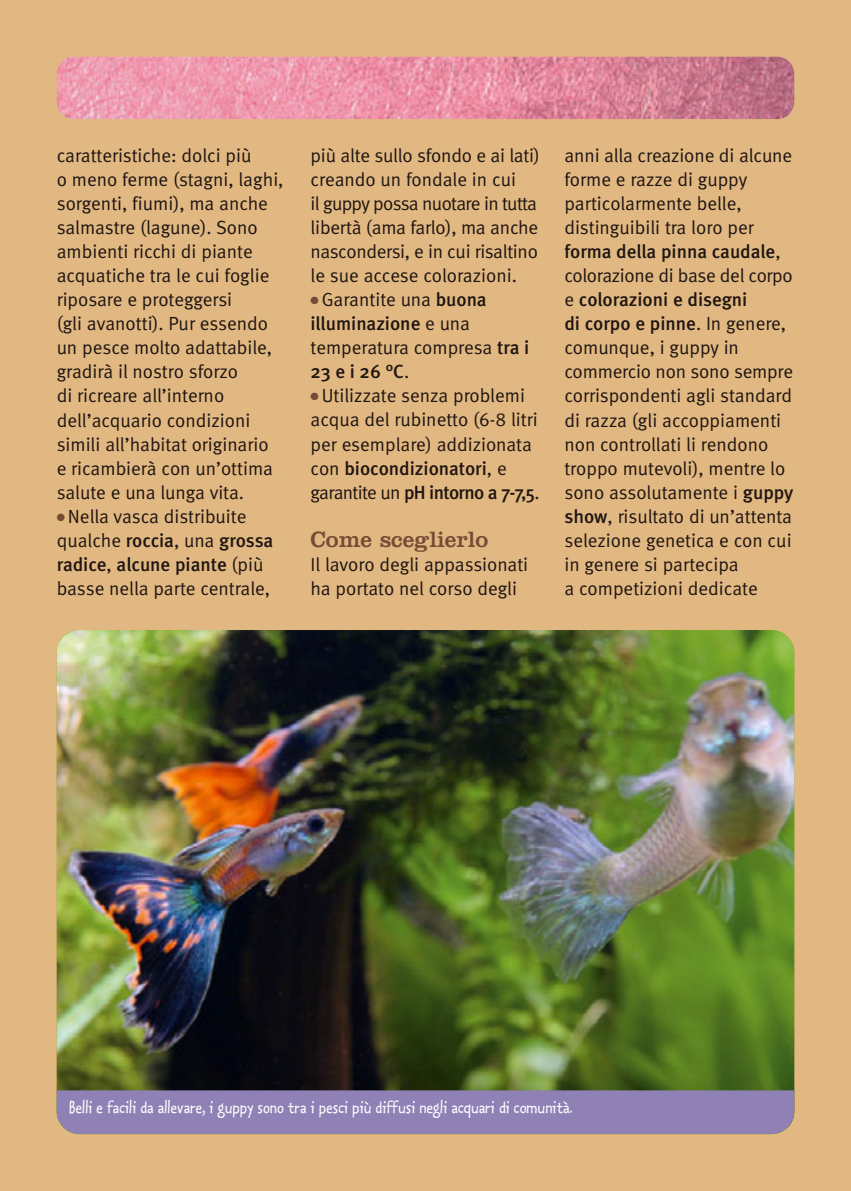
<style>
.page{position:relative;width:851px;height:1191px;background:#fff}
.page>*{position:absolute;margin:0;border:0;box-sizing:border-box;transform-origin:0 0}
.t1{font:23px "Clarendon";color:#744b34}
.t2{font:19.4px "Kosmik Plain Three";color:#fffcff}
.t3{font:19px/24px "Meta Normal";color:#1f1512}
.t4{font:500 19px/24px "Meta";color:#1f1512}
.s1{color:#744b34}
.s2{font-family:"Meta Normal";font-weight:400}
.s3{font-family:"Meta";font-weight:500}
</style>
<div class="page">
<div style="left:0;top:0;width:850px;height:1191px;background:#e1b881"></div>
<img style="left:57px;top:630px;width:737px;height:460px">
<img style="left:57px;top:57px;width:737px;height:62px;border-radius:17px">
<div style="left:57px;top:1090px;width:737px;height:44px;background:#8f80b5"></div>
<p class="t3" style="left:57px;top:145px;width:228px">caratteristiche: dolci più<br>o meno ferme (stagni, laghi, sorgenti, fiumi), ma anche salmastre (lagune). Sono ambienti ricchi di piante acquatiche tra le cui foglie riposare e proteggersi<br>(gli avanotti). Pur essendo un pesce molto adattabile, gradirà il nostro sforzo<br>di ricreare all’interno dell’acquario condizioni simili all’habitat originario<br>e ricambierà con un’ottima salute e una lunga vita.</p>
<p class="t3" style="left:57px;top:505px;width:191px"><span class="s1">●</span> Nella vasca distribuite</p>
<p class="t4" style="left:57px;top:529px;width:218px"><span class="s2">qualche</span> roccia<span class="s2">, una</span> grossa radice<span class="s2">,</span> alcune piante <span class="s2">(più</span></p>
<p class="t3" style="left:57px;top:577px;width:215px">basse nella parte centrale,</p>
<p class="t3" style="left:310px;top:145px;width:231px">più alte sullo sfondo e ai lati) creando un fondale in cui<br>il guppy possa nuotare in tutta libertà (ama farlo), ma anche nascondersi, e in cui risaltino le sue accese colorazioni.</p>
<p class="t3" style="left:310px;top:289px;width:178px"><span class="s1">●</span> Garantite una <span class="s3">buona</span></p>
<p class="t4" style="left:310px;top:313px;width:161px">illuminazione <span class="s2">e una</span></p>
<p class="t3" style="left:310px;top:337px;width:220px">temperatura compresa <span class="s3">tra i</span></p>
<p class="t4" style="left:310px;top:361px;width:100px">23 e i 26 °C<span class="s2">.</span></p>
<p class="t3" style="left:310px;top:385px;width:228px"><span class="s1">●</span> Utilizzate senza problemi acqua del rubinetto (6-8 litri per esemplare) addizionata</p>
<p class="t4" style="left:310px;top:457px;width:231px"><span class="s2">con</span> biocondizionatori<span class="s2">, e garantite un</span> pH intorno a 7-7,5<span class="s2">.</span></p>
<p class="t1" style="left:310px;top:531px;width:179px">Come sceglierlo</p>
<p class="t3" style="left:310px;top:553px;width:219px">Il lavoro degli appassionati ha portato nel corso degli</p>
<p class="t3" style="left:564px;top:145px;width:229px">anni alla creazione di alcune forme e razze di guppy particolarmente belle, distinguibili tra loro per</p>
<p class="t4" style="left:564px;top:241px;width:218px">forma della pinna caudale<span class="s2">,</span></p>
<p class="t3" style="left:564px;top:265px;width:230px">colorazione di base del corpo</p>
<p class="t4" style="left:564px;top:289px;width:223px"><span class="s2">e</span> colorazioni e disegni<br>di corpo e pinne<span class="s2">. In genere,</span></p>
<p class="t3" style="left:564px;top:337px;width:230px">comunque, i guppy in commercio non sono sempre corrispondenti agli standard di razza (gli accoppiamenti non controllati li rendono troppo mutevoli), mentre lo sono assolutamente i <span class="s3">guppy show</span>, risultato di un’attenta selezione genetica e con cui in genere si partecipa<br>a competizioni dedicate</p>
<p class="t2" style="left:69px;top:1095px;width:504px">Belli e facili da allevare, i guppy sono tra i pesci più diffusi negli acquari di comunità.</p>
</div>
